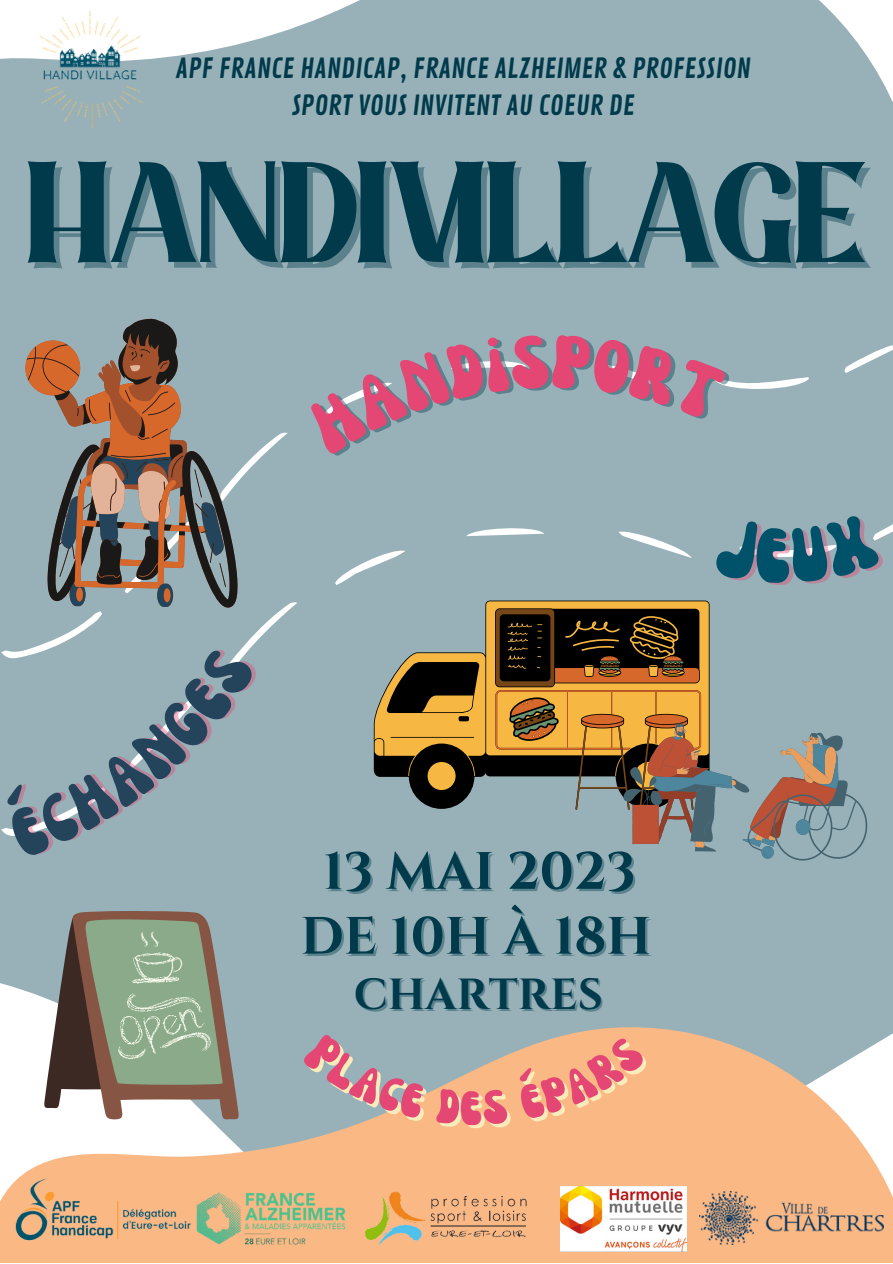
<style>
.page{position:relative;width:893px;height:1264px;background:#fff}
.page>*{position:absolute;margin:0;border:0;box-sizing:border-box;transform-origin:0 0}
.t1{font:130.2px "Mount Hills";letter-spacing:-.015em;color:#003a4b}
.t2{font:700 52.5px "Cinzel";color:#003a4b}
.t3{font:700 43.5px "Cinzel";color:#003a4b}
.t4{font:27px/37px "Contrail One";color:#003a4b;text-align:center}
</style>
<div class="page">
<div style="left:0;top:0;width:892px;height:1014px;background:#98b1b8"></div>
<svg style="left:844px;top:345px;width:48px;height:28px"></svg>
<svg style="left:611px;top:528px;width:80px;height:30px"></svg>
<svg style="left:466px;top:525px;width:78px;height:11px"></svg>
<svg style="left:335px;top:547px;width:70px;height:38px;background:#a9bdc3"></svg>
<svg style="left:374px;top:600px;width:335px;height:209px;background:#647478"></svg>
<svg style="left:374px;top:601px;width:334px;height:189px;background:#938153"></svg>
<svg style="left:44px;top:910px;width:194px;height:104px;background:#8b9785"></svg>
<svg style="left:495px;top:609px;width:372px;height:251px;background:#898372"></svg>
<svg style="left:0;top:1014px;width:892px;height:248px;fill:#fab885"></svg>
<img style="left:25px;top:0;width:136px;height:129px">
<img style="left:239px;top:1189px;width:111px;height:57px">
<svg style="left:27px;top:319px;width:211px;height:13px;background:#82979c"></svg>
<img style="left:6px;top:1169px;width:233px;height:80px">
<img style="left:362px;top:1188px;width:168px;height:60px">
<img style="left:699px;top:1191px;width:184px;height:53px">
<img style="left:560px;top:1186px;width:126px;height:64px">
<div style="left:302px;top:1031px;width:124px;height:88px;background:#98b1b8"></div>
<div style="left:436px;top:1087px;width:72px;height:37px;background:#fab885"></div>
<div style="left:514px;top:1034px;width:132px;height:85px;background:#fab885"></div>
<div style="left:303px;top:334px;width:506px;height:121px;background:#98b1b8"></div>
<svg style="left:0;top:332px;width:297px;height:527px;background:#96a0a1"></svg>
<div style="left:718px;top:511px;width:174px;height:74px;background:#98b1b8"></div>
<p class="t4" style="left:175px;top:51px;width:576px">APF FRANCE HANDICAP, FRANCE ALZHEIMER &amp; PROFESSION<br>SPORT VOUS INVITENT AU COEUR DE</p>
<h1 class="t1" style="left:28px;top:124px;width:841px">HANDIVILLAGE</h1>
<h2 class="t2" style="left:323px;top:837px;width:314px">13 MAI 2023</h2>
<h2 class="t2" style="left:300px;top:902px;width:352px">DE 10H À 18H</h2>
<h3 class="t3" style="left:354px;top:966px;width:250px">CHARTRES</h3>
</div>
